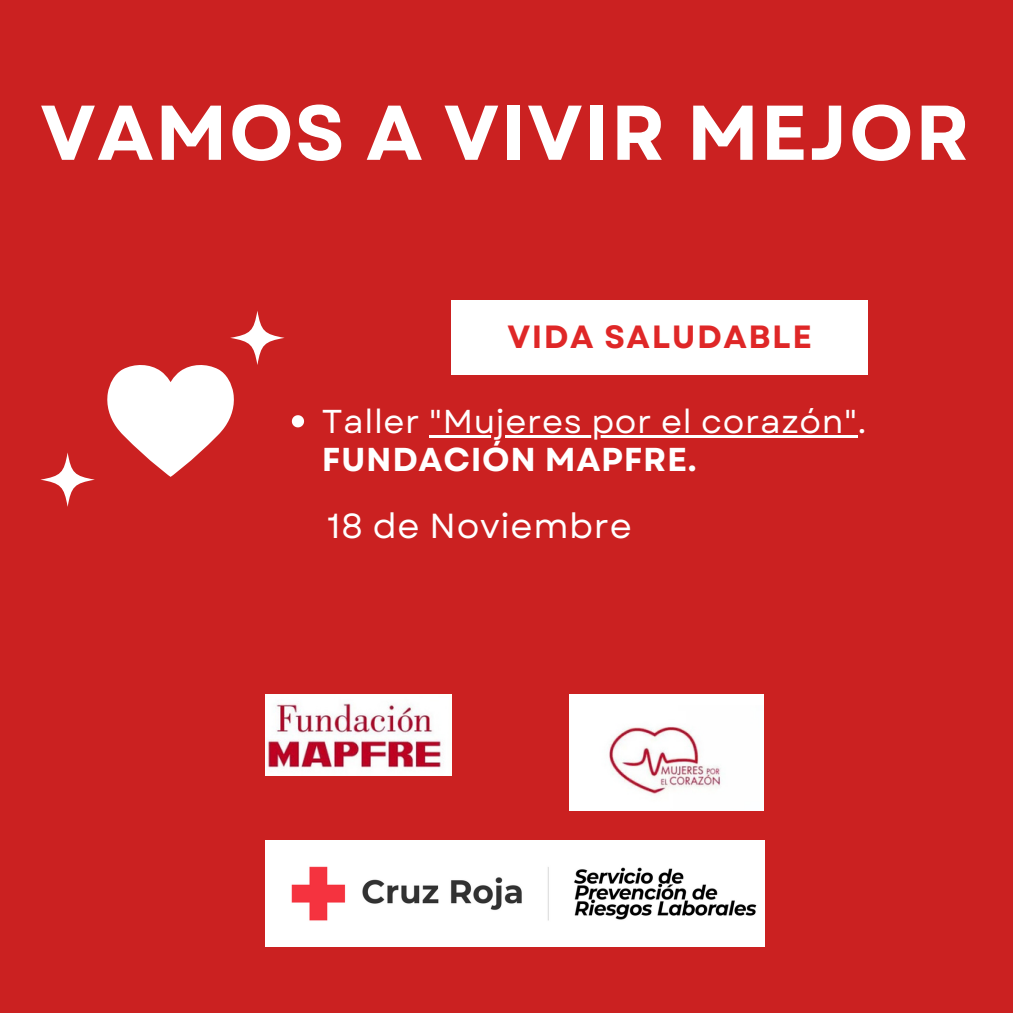
<style>
.page{position:relative;width:1013px;height:1013px;background:#fff}
.page>*{position:absolute;margin:0;border:0;box-sizing:border-box;transform-origin:0 0}
.t1{font:700 77.38px "Garet";letter-spacing:.02em;color:#fff}
.t2{font:34.75px "Garet";letter-spacing:.02em;color:#fff}
.t3{font:33px/38.5px "Garet";letter-spacing:.02em;color:#fff}
.t4{font:700 32.12px "Garet";letter-spacing:.05em;color:#df2727}
.s1{font-weight:700}
</style>
<div class="page">
<div style="left:0;top:0;width:1012px;height:1012px;background:#cb2121"></div>
<svg style="left:107px;top:365px;width:127px;height:112px"></svg>
<div style="left:451px;top:300px;width:416px;height:74px;background:#fff"></div>
<svg style="left:230px;top:311px;width:54px;height:54px"></svg>
<svg style="left:40px;top:452px;width:55px;height:55px"></svg>
<img style="left:265px;top:840px;width:499px;height:106px">
<img style="left:569px;top:694px;width:194px;height:116px">
<img style="left:265px;top:694px;width:186px;height:81px">
<svg style="left:292px;top:415px;width:12px;height:12px"></svg>
<hr style="left:429px;top:435px;width:428px;height:3px;background:#fff">
<p class="t1" style="left:40px;top:77px;width:930px">VAMOS A VIVIR MEJOR</p>
<p class="t4" style="left:507px;top:314px;width:306px">VIDA SALUDABLE</p>
<p class="t3" style="left:322px;top:402px;width:546px">Taller "Mujeres por el corazón".<br><span class="s1">FUNDACIÓN MAPFRE.</span></p>
<p class="t2" style="left:327px;top:501px;width:306px">18 de Noviembre</p>
</div>
